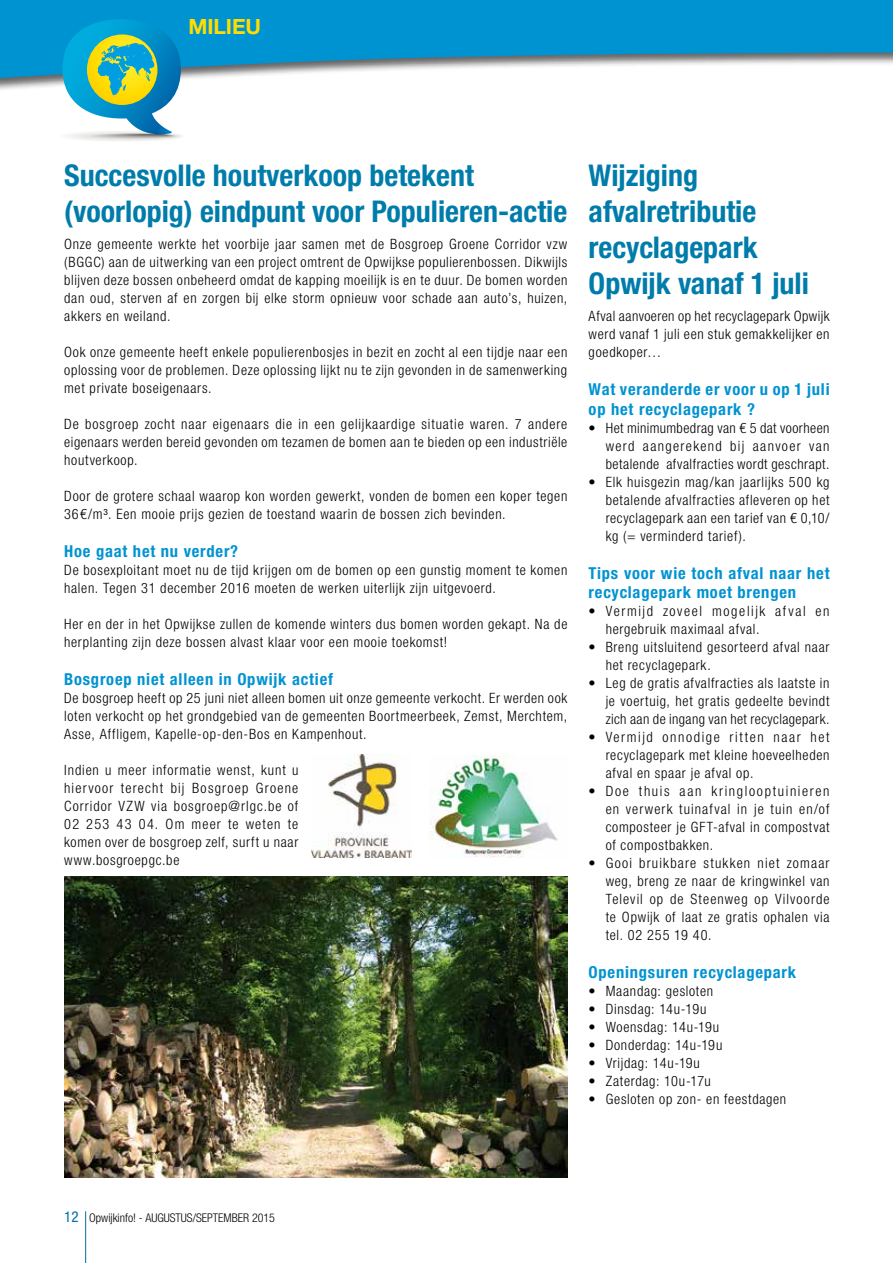
<style>
.page{position:relative;width:893px;height:1263px;background:#fff}
.page>*{position:absolute;margin:0;border:0;box-sizing:border-box;transform-origin:0 0}
.t1{font:700 condensed 30px/36px "Helvetica Neue LT Std";color:#007cab}
.t2{font:700 21px "Helvetica Neue LT Std";letter-spacing:-.005em;color:#fd0}
.t3{font:700 condensed 16.5px/19.8px "Helvetica Neue LT Std";letter-spacing:.05em;color:#0093d1}
.t4{font:300 condensed 14.25px/18px "Helvetica Neue LT Std";letter-spacing:.05em;color:#000;text-align:justify}
.t5{font:300 condensed 14.25px/18px "Helvetica Neue LT Std";letter-spacing:.11em;color:#000}
.t6{font:300 condensed 12px "Helvetica Neue LT Std";color:#000}
.s1{font-weight:400;font-size:15px;color:#006eab}
.s2{font-style:inherit}
</style>
<div class="page">
<svg style="left:0;top:0;width:892px;height:79px;background:#34a2d1"></svg>
<div style="left:62px;top:131px;width:122px;height:11px;background:#fafaf9;border-radius:50%"></div>
<div style="left:68px;top:131px;width:114px;height:10px;background:#f5f5f4;border-radius:50%"></div>
<div style="left:71px;top:132px;width:110px;height:9px;background:#f3f2f1;border-radius:50%"></div>
<div style="left:80px;top:133px;width:99px;height:7px;background:#ebebe9;border-radius:50%"></div>
<svg style="left:63px;top:19px;width:118px;height:120px"></svg>
<hr style="left:892px;top:0;width:1px;height:93px;background:#000;opacity:.6">
<img style="left:64px;top:876px;width:503px;height:302px">
<img style="left:311px;top:755px;width:101px;height:103px">
<img style="left:429px;top:755px;width:129px;height:103px">
<hr style="left:85px;top:1211px;width:1px;height:52px;background:#006eab">
<h2 class="t2" style="left:189px;top:14px;width:74px">MILIEU</h2>
<h1 class="t1" style="left:64px;top:157px;width:505px">Succesvolle houtverkoop betekent (voorlopig) eindpunt voor Populieren-actie</h1>
<p class="t4" style="left:64px;top:235px;width:505px">Onze gemeente werkte het voorbije jaar samen met de Bosgroep Groene Corridor vzw (BGGC) aan de uitwerking van een project omtrent de Opwijkse populierenbossen. Dikwijls blijven deze bossen onbeheerd omdat de kapping moeilijk is en te duur. De bomen worden dan oud, sterven af en zorgen bij elke storm opnieuw voor schade aan auto’s, huizen, akkers en weiland.</p>
<p class="t4" style="left:64px;top:343px;width:505px">Ook onze gemeente heeft enkele populierenbosjes in bezit en zocht al een tijdje naar een oplossing voor de problemen. Deze oplossing lijkt nu te zijn gevonden in de samenwerking met private boseigenaars.</p>
<p class="t4" style="left:64px;top:415px;width:505px">De bosgroep zocht naar eigenaars die in een gelijkaardige situatie waren. 7 andere eigenaars werden bereid gevonden om tezamen de bomen aan te bieden op een industriële houtverkoop.</p>
<p class="t4" style="left:64px;top:487px;width:505px">Door de grotere schaal waarop kon worden gewerkt, vonden de bomen een koper tegen<br>36€/m³. Een mooie prijs gezien de toestand waarin de bossen zich bevinden.</p>
<p class="t3" style="left:64px;top:541px;width:176px">Hoe gaat het nu verder?</p>
<p class="t4" style="left:64px;top:561px;width:505px">De bosexploitant moet nu de tijd krijgen om de bomen op een gunstig moment te komen halen. Tegen 31 december 2016 moeten de werken uiterlijk zijn uitgevoerd.</p>
<p class="t4" style="left:64px;top:615px;width:505px">Her en der in het Opwijkse zullen de komende winters dus bomen worden gekapt. Na de herplanting zijn deze bossen alvast klaar voor een mooie toekomst!</p>
<p class="t3" style="left:64px;top:669px;width:270px">Bosgroep niet alleen in Opwijk actief</p>
<p class="t4" style="left:64px;top:689px;width:505px">De bosgroep heeft op 25 juni niet alleen bomen uit onze gemeente verkocht. Er werden ook loten verkocht op het grondgebied van de gemeenten Boortmeerbeek, Zemst, Merchtem, Asse, Affligem, Kapelle-op-den-Bos en Kampenhout.</p>
<p class="t4" style="left:64px;top:761px;width:236px">Indien u meer informatie wenst, kunt u hiervoor terecht bij Bosgroep Groene Corridor VZW via bosgroep@rlgc.be of 02 253 43 04. Om meer te weten te komen over de bosgroep zelf, surft u naar www.bosgroepgc.be</p>
<h1 class="t1" style="left:589px;top:157px;width:222px">Wijziging afvalretributie recyclagepark<br>Opwijk vanaf 1 juli</h1>
<p class="t4" style="left:589px;top:307px;width:242px">Afval aanvoeren op het recyclagepark Opwijk werd vanaf 1 juli een stuk gemakkelijker en goedkoper…</p>
<p class="t3" style="left:589px;top:379px;width:243px">Wat veranderde er voor u op 1 juli op het recyclagepark ?</p>
<p class="t4" style="left:606px;top:419px;width:225px;text-indent:-17px">• Het minimumbedrag van € 5 dat voorheen werd aangerekend bij aanvoer van betalende afvalfracties wordt geschrapt.</p>
<p class="t4" style="left:606px;top:473px;width:225px;text-indent:-17px">• Elk huisgezin mag/kan jaarlijks 500 kg betalende afvalfracties afleveren op het recyclagepark aan een tarief van € 0,10/ kg (= verminderd tarief).</p>
<p class="t3" style="left:589px;top:563px;width:242px">Tips voor wie toch afval naar het recyclagepark moet brengen</p>
<p class="t5" style="left:606px;top:602px;width:225px;text-indent:-17px">• Vermijd zoveel mogelijk afval en hergebruik maximaal afval.</p>
<p class="t4" style="left:606px;top:638px;width:225px;text-indent:-17px">• Breng uitsluitend gesorteerd afval naar het recyclagepark.</p>
<p class="t4" style="left:606px;top:674px;width:225px;text-indent:-17px">• Leg de gratis afvalfracties als laatste in je voertuig, het gratis gedeelte bevindt zich aan de ingang van het recyclagepark.</p>
<p class="t4" style="left:606px;top:728px;width:225px;text-indent:-17px">• Vermijd onnodige ritten naar het recyclagepark met kleine hoeveelheden afval en spaar je afval op.</p>
<p class="t4" style="left:606px;top:782px;width:225px;text-indent:-17px">• Doe thuis aan kringlooptuinieren en verwerk tuinafval in je tuin en/of composteer je GFT-afval in compostvat of compostbakken.</p>
<p class="t4" style="left:606px;top:854px;width:225px;text-indent:-17px">• Gooi bruikbare stukken niet zomaar weg, breng ze naar de kringwinkel van Televil op de Steenweg op Vilvoorde te Opwijk of laat ze gratis ophalen via tel. 02 255 19 40.</p>
<p class="t3" style="left:589px;top:962px;width:209px">Openingsuren recyclagepark</p>
<p class="t4" style="left:589px;top:982px;width:126px">• Maandag: gesloten</p>
<p class="t4" style="left:589px;top:1000px;width:119px">• Dinsdag: 14u-19u</p>
<p class="t4" style="left:589px;top:1018px;width:132px">• Woensdag: 14u-19u</p>
<p class="t4" style="left:589px;top:1036px;width:135px">• Donderdag: 14u-19u</p>
<p class="t4" style="left:589px;top:1054px;width:113px">• Vrijdag: 14u-19u</p>
<p class="t4" style="left:589px;top:1072px;width:124px">• Zaterdag: 10u-17u</p>
<p class="t4" style="left:589px;top:1090px;width:199px">• Gesloten op zon- en feestdagen</p>
<p class="t6" style="left:64px;top:1211px;width:212px"><span class="s1">12</span> <span class="s2">Opwijkinfo! -</span> AUGUSTUS/SEPTEMBER 2015</p>
</div>
